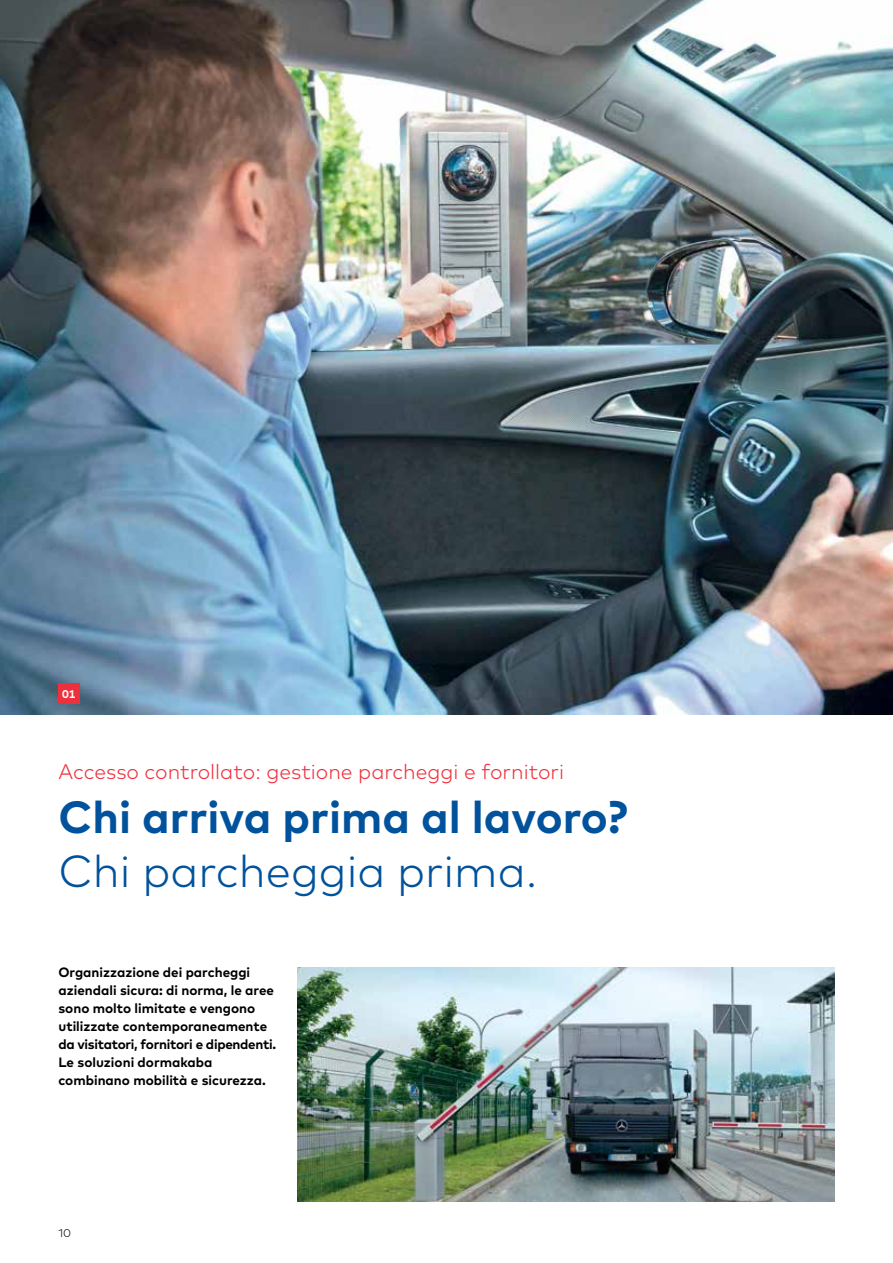
<style>
.page{position:relative;width:893px;height:1263px;background:#fff}
.page>*{position:absolute;margin:0;border:0;box-sizing:border-box;transform-origin:0 0}
.t1{font:700 45px "Mark Pro";color:#00529c}
.t2{font:300 45px "Mark Pro";color:#00529c}
.t3{font:300 21px "Mark Pro";color:#ee303c}
.t4{font:700 13.5px/18px "Mark Pro";color:#000}
.t5{font:300 11.25px "Mark Pro";color:#000}
.t6{font:700 11.25px "Mark Pro";color:#fff}
</style>
<div class="page">
<img style="left:0;top:0;width:893px;height:714px">
<img style="left:298px;top:967px;width:536px;height:235px">
<div style="left:58px;top:683px;width:22px;height:21px;background:#ee303c"></div>
<p class="t6" style="left:62px;top:685px;width:15px">01</p>
<h2 class="t3" style="left:58px;top:755px;width:507px">Accesso controllato: gestione parcheggi e fornitori</h2>
<h1 class="t1" style="left:58px;top:782px;width:571px">Chi arriva prima al lavoro?</h1>
<h1 class="t2" style="left:58px;top:837px;width:480px">Chi parcheggia prima.</h1>
<p class="t4" style="left:58px;top:962px;width:219px">Organizzazione dei parcheggi aziendali sicura: di norma, le aree sono molto limitate e vengono utilizzate contemporaneamente da visitatori, fornitori e dipendenti.<br>Le soluzioni dormakaba combinano mobilità e sicurezza.</p>
<p class="t5" style="left:58px;top:1224px;width:14px">10</p>
</div>
